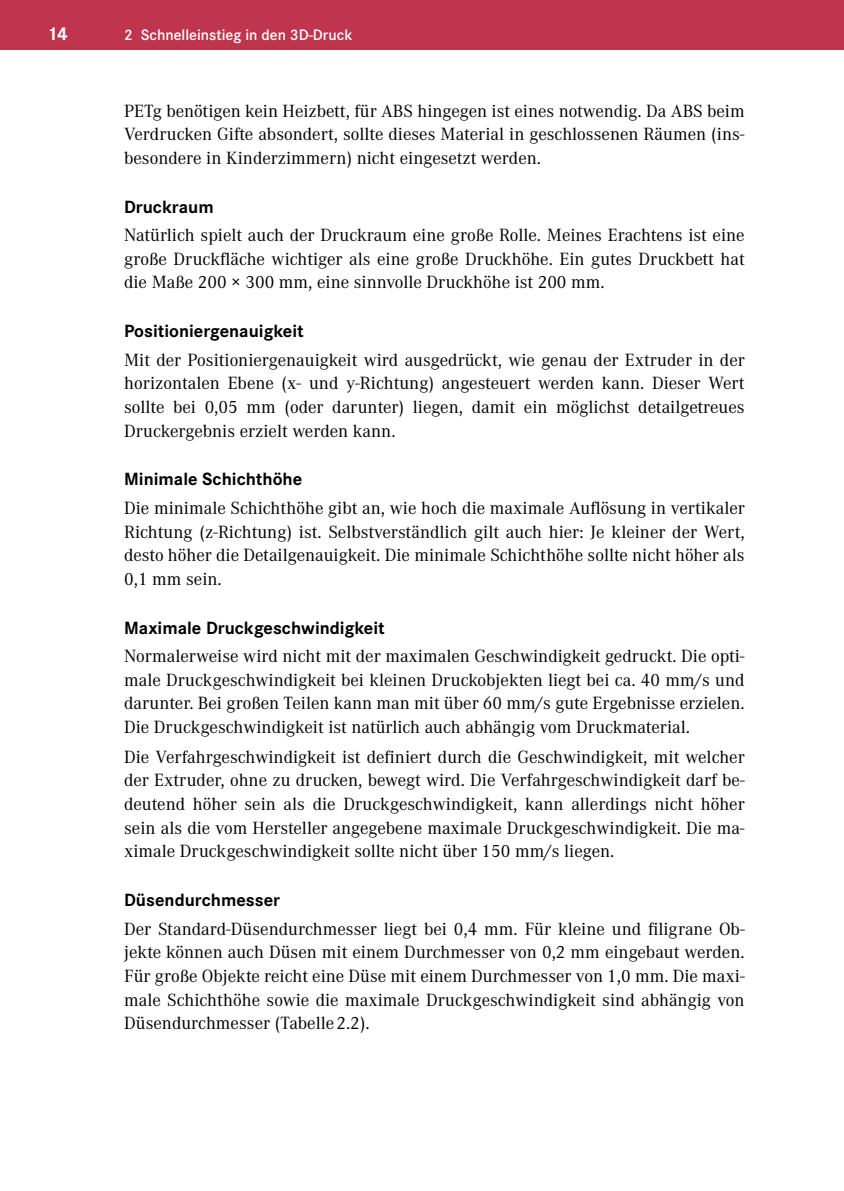
<style>
.page{position:relative;width:844px;height:1191px;background:#fff}
.page>*{position:absolute;margin:0;border:0;box-sizing:border-box;transform-origin:0 0}
.t1{font:700 19.25px "Corporate S Pro";color:#fff}
.t2{font:18.38px/23.6px "Corporate A Pro";color:#000;text-align:justify}
.t3{font:700 18.38px "Corporate S Pro";color:#000}
.t4{font:600 15.75px "Corporate S Pro";color:#fff}
</style>
<div class="page">
<div style="left:0;top:0;width:843px;height:50px;background:#c0354e"></div>
<hr style="left:843px;top:0;width:1px;height:50px;background:#c0354e">
<p class="t1" style="left:50px;top:18px;width:20px">14</p>
<p class="t4" style="left:124px;top:23px;width:230px">2 Schnelleinstieg in den 3D-Druck</p>
<p class="t2" style="left:124px;top:98px;width:622px">PETg benötigen kein Heizbett, für ABS hingegen ist eines notwendig. Da ABS beim Verdrucken Gifte absondert, sollte dieses Material in geschlossenen Räumen (ins&shy;besondere in Kinderzimmern) nicht eingesetzt werden.</p>
<p class="t3" style="left:124px;top:192px;width:91px">Druckraum</p>
<p class="t2" style="left:124px;top:222px;width:622px">Natürlich spielt auch der Druckraum eine große Rolle. Meines Erachtens ist eine große Druckfläche wichtiger als eine große Druckhöhe. Ein gutes Druckbett hat die Maße 200 × 300 mm, eine sinnvolle Druckhöhe ist 200 mm.</p>
<p class="t3" style="left:124px;top:316px;width:181px">Positioniergenauigkeit</p>
<p class="t2" style="left:124px;top:347px;width:622px">Mit der Positioniergenauigkeit wird ausgedrückt, wie genau der Extruder in der horizontalen Ebene (x- und y-Richtung) angesteuert werden kann. Dieser Wert sollte bei 0,05 mm (oder darunter) liegen, damit ein möglichst detailgetreues Druckergebnis erzielt werden kann.</p>
<p class="t3" style="left:124px;top:465px;width:180px">Minimale Schichthöhe</p>
<p class="t2" style="left:124px;top:495px;width:622px">Die minimale Schichthöhe gibt an, wie hoch die maximale Auflösung in vertikaler Richtung (z-Richtung) ist. Selbstverständlich gilt auch hier: Je kleiner der Wert, desto höher die Detailgenauigkeit. Die minimale Schichthöhe sollte nicht höher als 0,1 mm sein.</p>
<p class="t3" style="left:124px;top:613px;width:262px">Maximale Druckgeschwindigkeit</p>
<p class="t2" style="left:124px;top:643px;width:622px">Normalerweise wird nicht mit der maximalen Geschwindigkeit gedruckt. Die opti&shy;male Druckgeschwindigkeit bei kleinen Druckobjekten liegt bei ca. 40 mm/s und darunter. Bei großen Teilen kann man mit über 60 mm/s gute Ergebnisse erzielen.<br>Die Druckgeschwindigkeit ist natürlich auch abhängig vom Druckmaterial.</p>
<p class="t2" style="left:124px;top:744px;width:622px">Die Verfahrgeschwindigkeit ist definiert durch die Geschwindigkeit, mit welcher der Extruder, ohne zu drucken, bewegt wird. Die Verfahrgeschwindigkeit darf be&shy;deutend höher sein als die Druckgeschwindigkeit, kann allerdings nicht höher sein als die vom Hersteller angegebene maximale Druckgeschwindigkeit. Die ma&shy;ximale Druckgeschwindigkeit sollte nicht über 150 mm/s liegen.</p>
<p class="t3" style="left:124px;top:885px;width:157px">Düsendurchmesser</p>
<p class="t2" style="left:124px;top:916px;width:622px">Der Standard-Düsendurchmesser liegt bei 0,4 mm. Für kleine und filigrane Ob&shy;jekte können auch Düsen mit einem Durchmesser von 0,2 mm eingebaut werden.<br>Für große Objekte reicht eine Düse mit einem Durchmesser von 1,0 mm. Die maxi&shy;male Schichthöhe sowie die maximale Druckgeschwindigkeit sind abhängig von Düsendurchmesser (Tabelle 2.2).</p>
</div>
